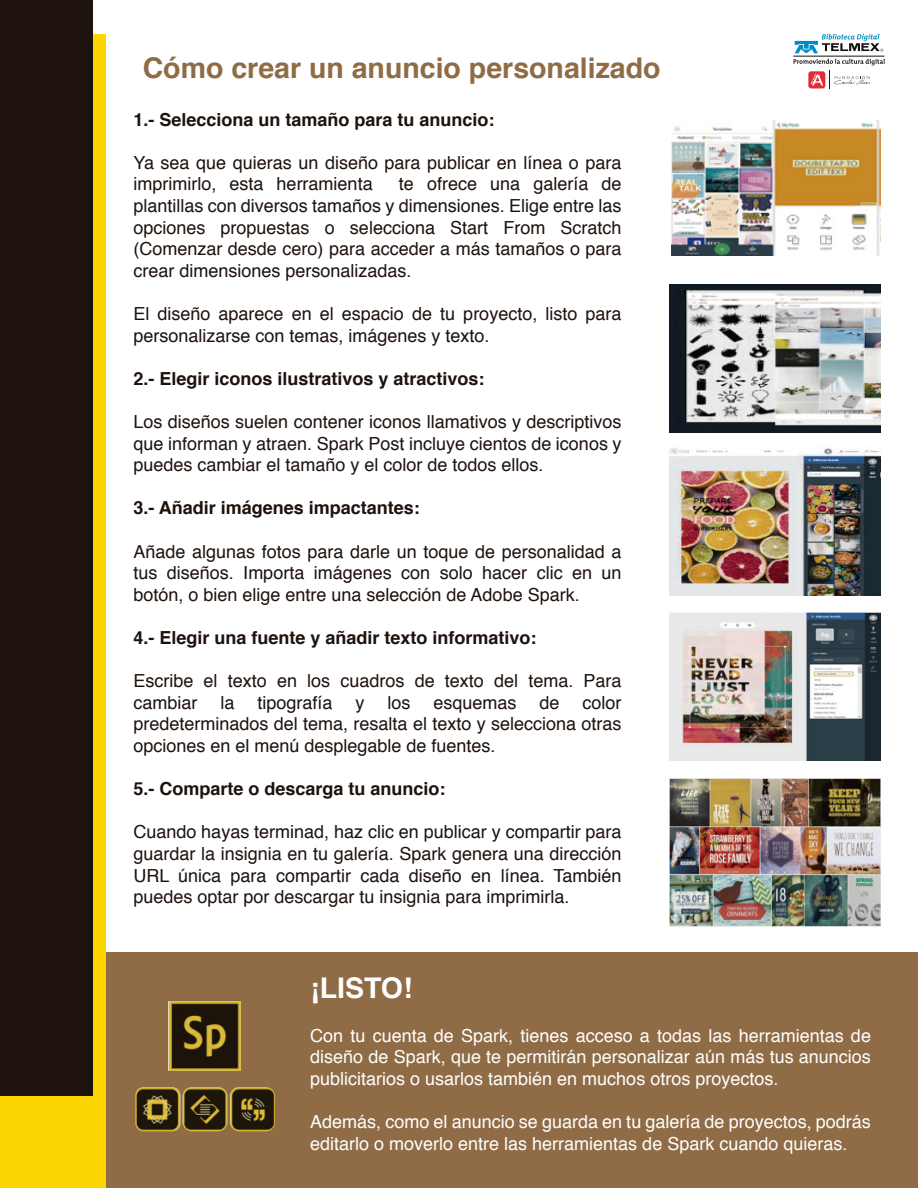
<style>
.page{position:relative;width:918px;height:1188px;background:#fff}
.page>*{position:absolute;margin:0;border:0;box-sizing:border-box;transform-origin:0 0}
.t1{font:700 28.5px "Helvetica";color:#8f6c45}
.t2{font:700 28.5px "Helvetica";color:#fff}
.t3{font:18px/21.6px "Helvetica";color:#1e120d;text-align:justify}
.t4{font:18px/21.6px "Helvetica";color:#fff;text-align:justify}
.t5{font:700 18px "Helvetica";color:#1e120d}
</style>
<div class="page">
<div style="left:10px;top:952px;width:908px;height:236px;background:#8f6c45"></div>
<svg style="left:794px;top:59px;width:91px;height:6px"></svg>
<hr style="left:793px;top:56px;width:92px;height:1px;background:#131311">
<svg style="left:795px;top:34px;width:88px;height:19px"></svg>
<svg style="left:808px;top:71px;width:62px;height:18px"></svg>
<div style="left:0;top:35px;width:106px;height:1153px;background:#fdd500"></div>
<div style="left:0;top:0;width:92px;height:1095px;background:#1e120d"></div>
<img style="left:669px;top:284px;width:211px;height:149px">
<img style="left:669px;top:447px;width:211px;height:148px">
<img style="left:669px;top:613px;width:211px;height:148px">
<img style="left:671px;top:121px;width:209px;height:135px">
<img style="left:669px;top:778px;width:211px;height:148px">
<img style="left:135px;top:1087px;width:45px;height:44px">
<img style="left:182px;top:1087px;width:46px;height:44px">
<img style="left:230px;top:1087px;width:45px;height:44px">
<img style="left:169px;top:1001px;width:72px;height:70px">
<h1 class="t1" style="left:143px;top:45px;width:519px">Cómo crear un anuncio personalizado</h1>
<p class="t5" style="left:133px;top:105px;width:363px">1.- Selecciona un tamaño para tu anuncio:</p>
<p class="t3" style="left:133px;top:152px;width:490px">Ya sea que quieras un diseño para publicar en línea o para imprimirlo, esta herramienta</p>
<p class="t3" style="left:133px;top:174px;width:490px;text-indent:266px">te ofrece una galería de plantillas con diversos tamaños y dimensiones. Elige entre las opciones propuestas o selecciona Start From Scratch (Comenzar desde cero) para acceder a más tamaños o para crear dimensiones personalizadas.</p>
<p class="t3" style="left:133px;top:303px;width:490px">El diseño aparece en el espacio de tu proyecto, listo para personalizarse con temas, imágenes y texto.</p>
<p class="t5" style="left:133px;top:364px;width:353px">2.- Elegir iconos ilustrativos y atractivos:</p>
<p class="t3" style="left:133px;top:411px;width:490px">Los diseños suelen contener iconos llamativos y descriptivos que informan y atraen. Spark Post incluye cientos de iconos y puedes cambiar el tamaño y el color de todos ellos.</p>
<p class="t5" style="left:133px;top:494px;width:288px">3.- Añadir imágenes impactantes:</p>
<p class="t3" style="left:133px;top:541px;width:490px">Añade algunas fotos para darle un toque de personalidad a tus diseños. Importa imágenes con solo hacer clic en un botón, o bien elige entre una selección de Adobe Spark.</p>
<p class="t5" style="left:133px;top:623px;width:405px">4.- Elegir una fuente y añadir texto informativo:</p>
<p class="t3" style="left:133px;top:671px;width:490px">Escribe el texto en los cuadros de texto del tema. Para cambiar</p>
<p class="t3" style="left:220px;top:692px;width:16px">la</p>
<p class="t3" style="left:257px;top:692px;width:77px">tipografía</p>
<p class="t3" style="left:355px;top:692px;width:10px">y</p>
<p class="t3" style="left:387px;top:692px;width:25px">los</p>
<p class="t3" style="left:433px;top:692px;width:85px">esquemas</p>
<p class="t3" style="left:540px;top:692px;width:22px">de</p>
<p class="t3" style="left:133px;top:692px;width:490px;text-indent:449px">color predeterminados del tema, resalta el texto y selecciona otras opciones en el menú desplegable de fuentes.</p>
<p class="t5" style="left:133px;top:774px;width:314px">5.- Comparte o descarga tu anuncio:</p>
<p class="t3" style="left:133px;top:822px;width:490px">Cuando hayas terminad, haz clic en publicar y compartir para guardar la insignia en tu galería. Spark genera una dirección URL única para compartir cada diseño en línea. También puedes optar por descargar tu insignia para imprimirla.</p>
<h1 class="t2" style="left:310px;top:965px;width:104px">¡LISTO!</h1>
<p class="t4" style="left:310px;top:1025px;width:562px">Con tu cuenta de Spark, tienes acceso a todas las herramientas de diseño de Spark, que te permitirán personalizar aún más tus anuncios publicitarios o usarlos también en muchos otros proyectos.</p>
<p class="t4" style="left:310px;top:1111px;width:562px">Además, como el anuncio se guarda en tu galería de proyectos, podrás editarlo o moverlo entre las herramientas de Spark cuando quieras.</p>
</div>
